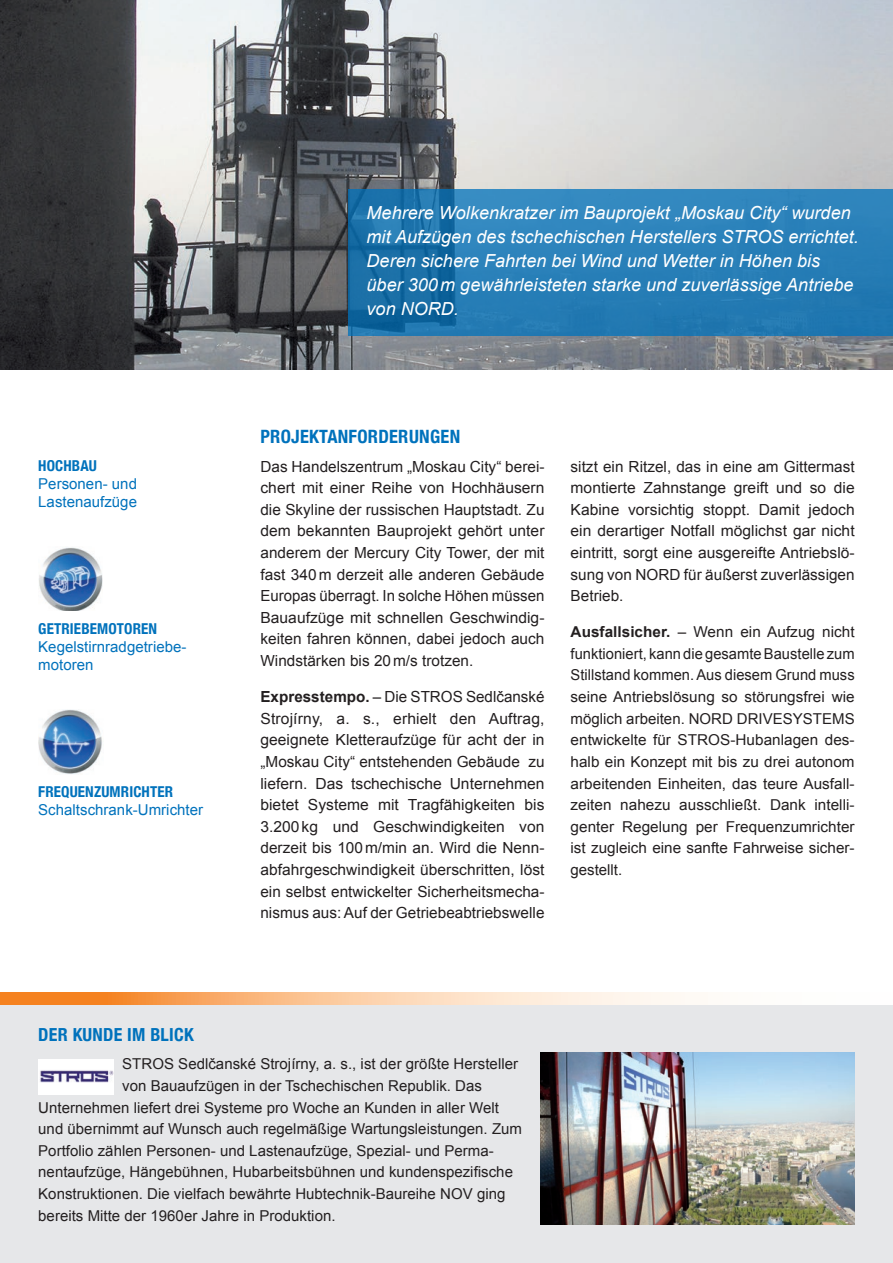
<style>
.page{position:relative;width:893px;height:1263px;background:#fff}
.page>*{position:absolute;margin:0;border:0;box-sizing:border-box;transform-origin:0 0}
.t1{font:700 condensed 18.3px "Helvetica Neue";letter-spacing:.015em;color:#0072bc}
.t2{font:italic 18px/24px "Arial";color:#fff}
.t3{font:700 condensed 18px "Helvetica Neue";letter-spacing:.015em;color:#0072bc}
.t4{font:15.3px/21.6px "Arial";color:#231f20;text-align:justify}
.t5{font:15px/21.6px "Arial";color:#231f20;text-align:justify}
.t6{font:15px/18px "Arial";color:#0072bc}
.t7{font:700 condensed 15px "Helvetica Neue";letter-spacing:.01em;color:#0072bc}
.s1{font-weight:700}
</style>
<div class="page">
<div style="left:0;top:1005px;width:893px;height:258px;background:#e6e7e9"></div>
<svg style="left:0;top:993px;width:685px;height:12px;background:#fac292"></svg>
<img style="left:0;top:0;width:893px;height:370px">
<img style="left:540px;top:1052px;width:315px;height:173px">
<div style="left:39px;top:1059px;width:75px;height:35px;background:#fff"></div>
<img style="left:41px;top:1070px;width:71px;height:13px">
<img style="left:39px;top:547px;width:64px;height:64px">
<img style="left:38px;top:709px;width:64px;height:65px">
<svg style="left:349px;top:189px;width:544px;height:146px;background:#257cb4"></svg>
<p class="t7" style="left:38px;top:453px;width:60px">HOCHBAU</p>
<p class="t6" style="left:38px;top:475px;width:100px">Personen- und<br>Lastenaufzüge</p>
<p class="t7" style="left:38px;top:616px;width:120px">GETRIEBEMOTOREN</p>
<p class="t6" style="left:38px;top:638px;width:150px">Kegelstirnradgetriebe&shy;motoren</p>
<p class="t7" style="left:38px;top:779px;width:136px">FREQUENZUMRICHTER</p>
<p class="t6" style="left:38px;top:801px;width:166px">Schaltschrank-Umrichter</p>
<p class="t2" style="left:367px;top:201px;width:494px">Mehrere Wolkenkratzer im Bauprojekt „Moskau City“ wurden mit Aufzügen des tschechischen Herstellers STROS errichtet.<br>Deren sichere Fahrten bei Wind und Wetter in Höhen bis über 300m gewährleisteten starke und zuverlässige Antriebe von NORD.</p>
<p class="t1" style="left:260px;top:421px;width:201px">PROJEKTANFORDERUNGEN</p>
<p class="t4" style="left:260px;top:456px;width:286px">Das Handelszentrum „Moskau City“ berei&shy;chert mit einer Reihe von Hochhäusern die Skyline der russischen Hauptstadt. Zu dem bekannten Bauprojekt gehört unter anderem der Mercury City Tower, der mit fast 340m derzeit alle anderen Gebäude Europas überragt. In solche Höhen müssen Bauaufzüge mit schnellen Geschwindig&shy;keiten fahren können, dabei jedoch auch Windstärken bis 20m/s trotzen.</p>
<p class="t4" style="left:260px;top:686px;width:286px"><span class="s1">Expresstempo.</span> – Die STROS Sedlčanské Strojírny, a. s., erhielt den Auftrag, geeignete Kletteraufzüge für acht der in „Moskau City“ entstehenden Gebäude zu liefern. Das tschechische Unternehmen bietet Systeme mit Tragfähigkeiten bis 3.200kg und Geschwindigkeiten von derzeit bis 100m/min an. Wird die Nenn&shy;abfahrgeschwindigkeit überschritten, löst ein selbst entwickelter Sicherheitsmecha&shy;nismus aus: Auf der Getriebeabtriebswelle</p>
<p class="t4" style="left:571px;top:456px;width:286px">sitzt ein Ritzel, das in eine am Gittermast montierte Zahnstange greift und so die Kabine vorsichtig stoppt. Damit jedoch ein derartiger Notfall möglichst gar nicht eintritt, sorgt eine ausgereifte Antriebslö&shy;sung von NORD für äußerst zuverlässigen Betrieb.</p>
<p class="t5" style="left:571px;top:621px;width:286px"><span class="s1">Ausfallsicher.</span> – Wenn ein Aufzug nicht funktioniert, kann die gesamte Baustelle zum Stillstand kommen. Aus diesem Grund muss seine Antriebslösung so störungsfrei wie möglich arbeiten. NORD DRIVESYSTEMS entwickelte für STROS-Hubanlagen des&shy;halb ein Konzept mit bis zu drei autonom arbeitenden Einheiten, das teure Ausfall&shy;zeiten nahezu ausschließt. Dank intelli&shy;genter Regelung per Frequenzumrichter ist zugleich eine sanfte Fahrweise sicher&shy;gestellt.</p>
<p class="t3" style="left:38px;top:1019px;width:157px">DER KUNDE IM BLICK</p>
<p class="t5" style="left:122px;top:1053px;width:397px">STROS Sedlčanské Strojírny, a. s., ist der größte Hersteller</p>
<p class="t5" style="left:122px;top:1075px;width:361px">von Bauaufzügen in der Tschechischen Republik. Das</p>
<p class="t5" style="left:38px;top:1096px;width:462px">Unternehmen liefert drei Systeme pro Woche an Kunden in aller Welt</p>
<p class="t5" style="left:38px;top:1118px;width:485px">und übernimmt auf Wunsch auch regelmäßige Wartungsleistungen. Zum</p>
<p class="t5" style="left:38px;top:1140px;width:457px">Portfolio zählen Personen- und Lastenaufzüge, Spezial- und Perma-</p>
<p class="t5" style="left:38px;top:1161px;width:476px">nentaufzüge, Hängebühnen, Hubarbeitsbühnen und kundenspezifische</p>
<p class="t5" style="left:38px;top:1183px;width:469px">Konstruktionen. Die vielfach bewährte Hubtechnik-Baureihe NOV ging</p>
<p class="t5" style="left:38px;top:1204px;width:299px">bereits Mitte der 1960er Jahre in Produktion.</p>
</div>
